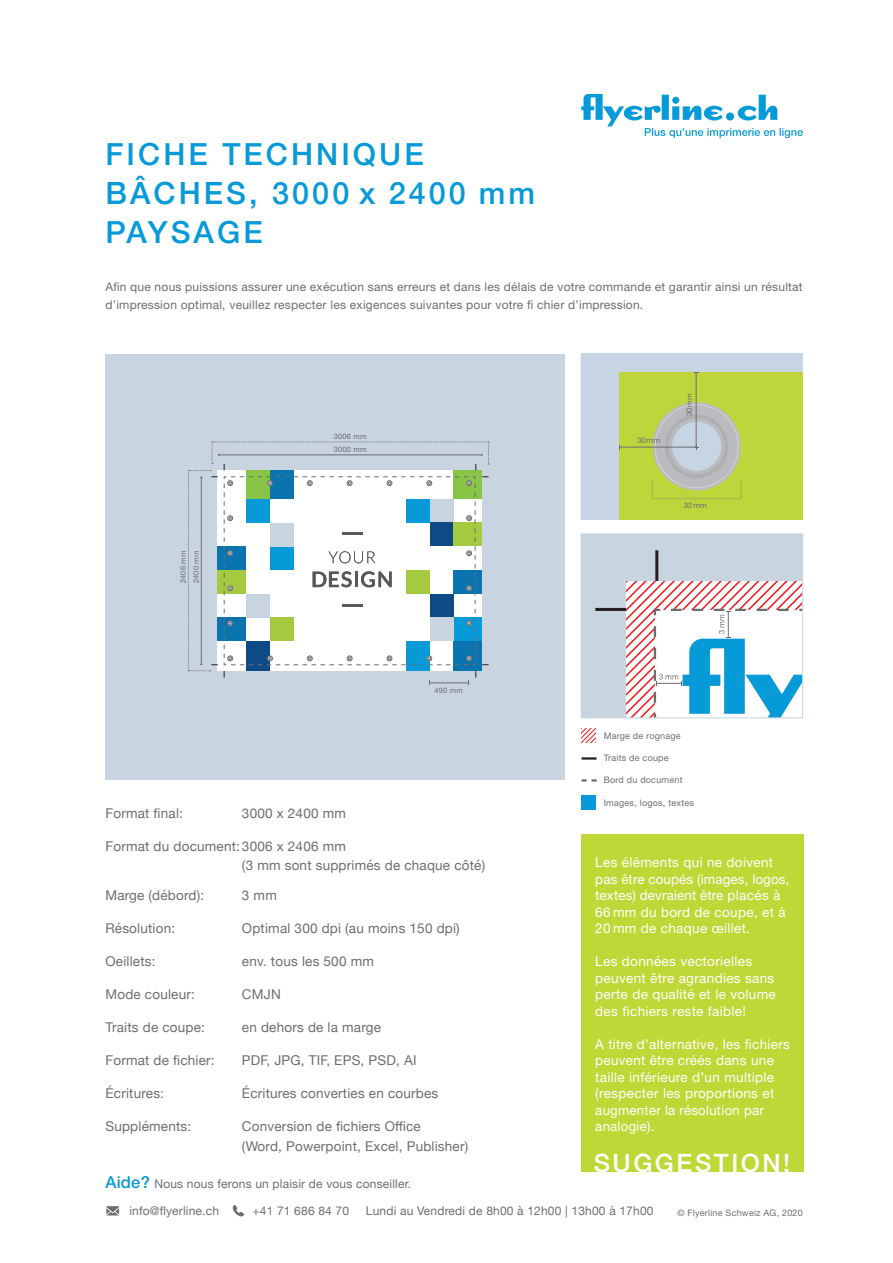
<style>
.page{position:relative;width:893px;height:1263px;background:#fff}
.page>*{position:absolute;margin:0;border:0;box-sizing:border-box;transform-origin:0 0}
.t1{font:500 30.6px "Helvetica Neue LT Std";letter-spacing:.1em;color:#069ad9}
.t2{font:500 30.6px "Helvetica Neue";letter-spacing:.1em;color:#069ad9}
.t3{font:500 25.2px "Helvetica Neue";letter-spacing:.1em;color:#fff}
.t4{font:13.5px/19.5px "Helvetica Neue";letter-spacing:.015em;color:#6c6d70}
.t5{font:13.5px/16.5px "Helvetica Neue LT Std";letter-spacing:.025em;color:#fff}
.t6{font:12px/18px "Helvetica Neue LT Std";letter-spacing:.02em;color:#6c6d70}
.t7{font:12px "Helvetica Neue";letter-spacing:.015em;color:#6c6d70}
.t8{font:9px "Helvetica Neue LT Std";letter-spacing:.025em;color:#6c6d70}
.t9{font:7.8px "Helvetica Neue LT Std";letter-spacing:.01em;color:#6c6d70}
.t10{font:7.5px "Helvetica Neue LT Std";letter-spacing:.025em;color:#6c6d70}
.s1{font-family:"Helvetica Neue LT Std";font-weight:500;font-size:16.5px;color:#069ad9}
</style>
<div class="page">
<svg style="left:581px;top:94px;width:222px;height:44px"></svg>
<div style="left:581px;top:534px;width:222px;height:184px;background:#c8d4df"></div>
<hr style="left:655px;top:550px;width:3px;height:31px;background:#231f20">
<hr style="left:595px;top:608px;width:31px;height:3px;background:#231f20">
<svg style="left:626px;top:581px;width:175px;height:135px;background:#ccd7e3"></svg>
<div style="left:581px;top:534px;width:222px;height:184px;border:1px solid #c8d4df"></div>
<div style="left:581px;top:354px;width:222px;height:165px;background:#c7d4e4"></div>
<div style="left:619px;top:372px;width:184px;height:147px;background:#bed63c"></div>
<hr style="left:619px;top:447px;width:77px;height:1px;background:#6c6d70">
<hr style="left:696px;top:372px;width:1px;height:75px;background:#6c6d70">
<svg style="left:652px;top:402px;width:90px;height:97px"></svg>
<hr style="left:582px;top:757px;width:15px;height:3px;background:#231f20">
<svg style="left:582px;top:779px;width:15px;height:2px"></svg>
<div style="left:581px;top:795px;width:15px;height:15px;background:#069ad9"></div>
<div style="left:581px;top:835px;width:222px;height:337px;background:#c0d738"></div>
<svg style="left:581px;top:728px;width:15px;height:15px"></svg>
<svg style="left:106px;top:1206px;width:13px;height:9px"></svg>
<svg style="left:232px;top:1205px;width:12px;height:11px"></svg>
<div style="left:106px;top:354px;width:459px;height:425px;background:#c8d4df"></div>
<svg style="left:188px;top:442px;width:301px;height:243px"></svg>
<h1 class="t1" style="left:105px;top:136px;width:320px">FICHE TECHNIQUE</h1>
<h1 class="t2" style="left:105px;top:169px;width:431px">BÂCHES, 3000 x 2400 mm</h1>
<h1 class="t1" style="left:105px;top:214px;width:159px">PAYSAGE</h1>
<p class="t6" style="left:105px;top:278px;width:699px">Afin que nous puissions assurer une exécution sans erreurs et dans les délais de votre commande et garantir ainsi un résultat d’impression optimal, veuillez respecter les exigences suivantes pour votre fi chier d’impression.</p>
<p class="t10" style="left:334px;top:432px;width:34px">3006 mm</p>
<p class="t10" style="left:179px;top:583px;width:34px;rotate:-90deg">2406 mm</p>
<p class="t10" style="left:192px;top:583px;width:34px;rotate:-90deg">2400 mm</p>
<p class="t10" style="left:334px;top:445px;width:34px">3000 mm</p>
<p class="t10" style="left:435px;top:686px;width:30px">490 mm</p>
<p class="t4" style="left:105px;top:804px;width:79px">Format final:</p>
<p class="t4" style="left:242px;top:804px;width:105px">3000 x 2400 mm</p>
<p class="t4" style="left:242px;top:837px;width:245px;text-indent:-136px">Format du document: 3006 x 2406 mm<br>(3 mm sont supprimés de chaque côté)</p>
<p class="t4" style="left:105px;top:886px;width:100px">Marge (débord):</p>
<p class="t4" style="left:242px;top:886px;width:36px">3 mm</p>
<p class="t4" style="left:105px;top:919px;width:71px">Résolution:</p>
<p class="t4" style="left:242px;top:919px;width:219px">Optimal 300 dpi (au moins 150 dpi)</p>
<p class="t4" style="left:105px;top:952px;width:52px">Oeillets:</p>
<p class="t4" style="left:242px;top:952px;width:133px">env. tous les 500 mm</p>
<p class="t4" style="left:105px;top:985px;width:91px">Mode couleur:</p>
<p class="t4" style="left:242px;top:985px;width:40px">CMJN</p>
<p class="t4" style="left:105px;top:1018px;width:101px">Traits de coupe:</p>
<p class="t4" style="left:242px;top:1018px;width:140px">en dehors de la marge</p>
<p class="t4" style="left:105px;top:1051px;width:111px">Format de fichier:</p>
<p class="t4" style="left:242px;top:1051px;width:176px">PDF, JPG, TIF, EPS, PSD, AI</p>
<p class="t4" style="left:105px;top:1084px;width:60px">Écritures:</p>
<p class="t4" style="left:242px;top:1084px;width:198px">Écritures converties en courbes</p>
<p class="t4" style="left:105px;top:1117px;width:87px">Suppléments:</p>
<p class="t4" style="left:242px;top:1117px;width:228px">Conversion de fichiers Office<br>(Word, Powerpoint, Excel, Publisher)</p>
<p class="t9" style="left:638px;top:435px;width:24px">30mm</p>
<p class="t9" style="left:685px;top:416px;width:24px;rotate:-90deg">30mm</p>
<p class="t9" style="left:684px;top:501px;width:25px">32 mm</p>
<p class="t8" style="left:604px;top:730px;width:78px">Marge de rognage</p>
<p class="t8" style="left:604px;top:752px;width:66px">Traits de coupe</p>
<p class="t8" style="left:604px;top:774px;width:80px">Bord du document</p>
<p class="t8" style="left:604px;top:797px;width:92px">Images, logos, textes</p>
<p class="t5" style="left:595px;top:854px;width:196px">Les éléments qui ne doivent pas être coupés (images, logos, textes) devraient être placés à<br>66 mm du bord de coupe, et à<br>20 mm de chaque œillet.</p>
<p class="t5" style="left:595px;top:953px;width:182px">Les données vectorielles peuvent être agrandies sans perte de qualité et le volume des fichiers reste faible!</p>
<p class="t5" style="left:595px;top:1035px;width:196px">A titre d’alternative, les fichiers peuvent être créés dans une taille inférieure d’un multiple (respecter les proportions et augmenter la résolution par analogie).</p>
<h2 class="t3" style="left:594px;top:1143px;width:198px">SUGGESTION!</h2>
<p class="t7" style="left:105px;top:1175px;width:307px"><span class="s1">Aide?</span> Nous nous ferons un plaisir de vous conseiller.</p>
<p class="t7" style="left:129px;top:1202px;width:91px">info@flyerline.ch</p>
<p class="t7" style="left:252px;top:1202px;width:98px">+41 71 686 84 70</p>
<p class="t7" style="left:366px;top:1202px;width:289px">Lundi au Vendredi de 8h00 à 12h00 | 13h00 à 17h00</p>
<p class="t8" style="left:677px;top:1207px;width:127px">© Flyerline Schweiz AG, 2020</p>
</div>
